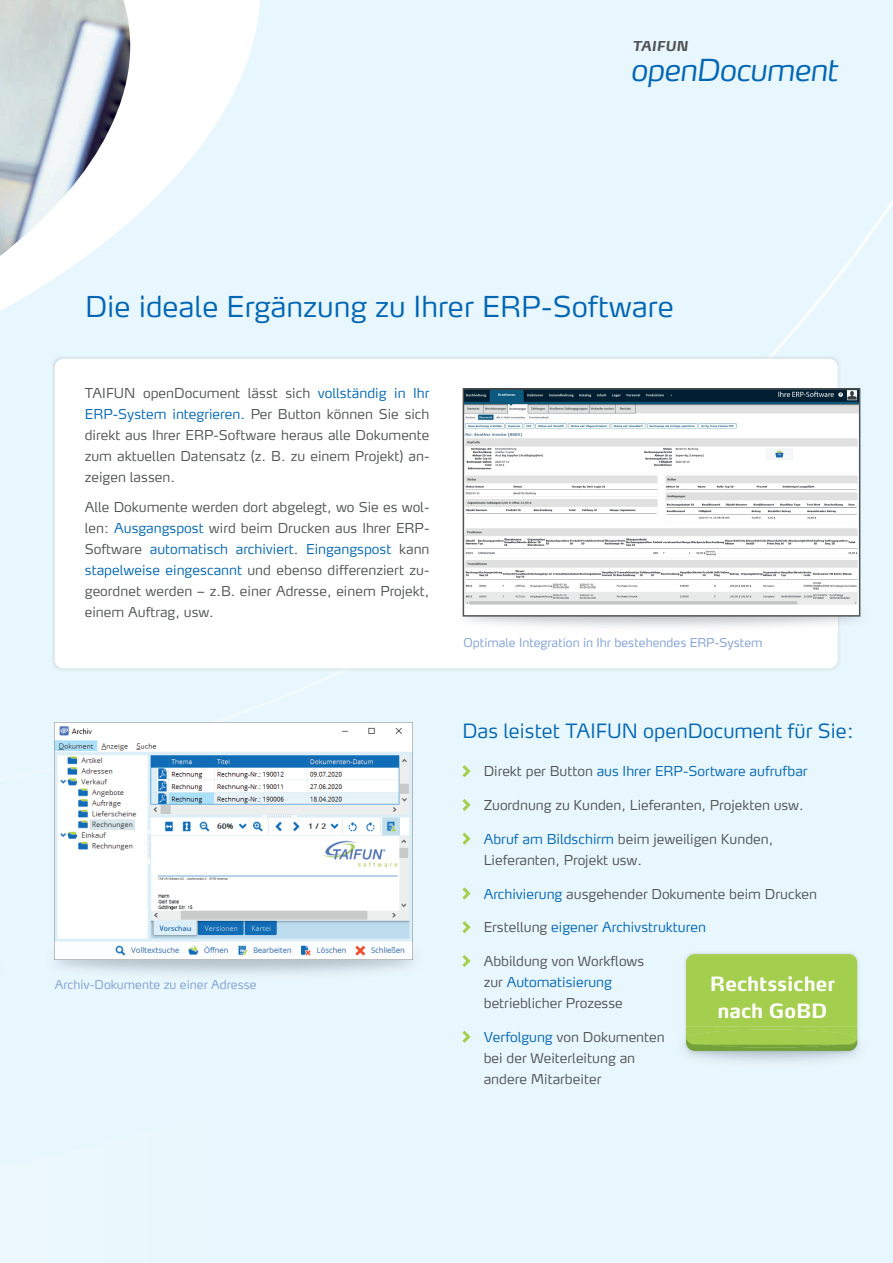
<style>
.page{position:relative;width:893px;height:1263px;background:#e8f6fd}
.page>*{position:absolute;margin:0;border:0;box-sizing:border-box;transform-origin:0 0}
.t1{font:italic 300 30px "Max Pro";letter-spacing:-.02em;color:#0166b3}
.t2{font:300 28.5px "Max Pro";color:#0166b3}
.t3{font:300 19.5px "Max Pro";color:#0166b3}
.t4{font:700 19.5px/27px "Max Pro";color:#fff;text-align:center}
.t5{font:300 13.5px/21px "Max Pro";color:#505353}
.t6{font:300 13.5px "Max Pro";color:#0166b3}
.t7{font:italic 700 13.5px "Max Pro";letter-spacing:.005em;color:#505353}
.t8{font:300 12px "Max Pro";color:#7e9ed2}
.s1{color:#0166b3}
.s2{color:#505353}
</style>
<div class="page">
<svg style="left:0;top:0;width:260px;height:311px"></svg>
<img style="left:0;top:0;width:133px;height:256px">
<img style="left:55px;top:723px;width:358px;height:237px">
<div style="left:55px;top:359px;width:783px;height:309px;background:#fff;border-radius:9px"></div>
<svg style="left:462px;top:765px;width:9px;height:12px"></svg>
<svg style="left:462px;top:799px;width:9px;height:12px"></svg>
<svg style="left:462px;top:833px;width:9px;height:12px"></svg>
<svg style="left:462px;top:887px;width:9px;height:12px"></svg>
<svg style="left:462px;top:921px;width:9px;height:12px"></svg>
<svg style="left:462px;top:955px;width:9px;height:12px"></svg>
<svg style="left:462px;top:1031px;width:9px;height:12px"></svg>
<svg style="left:463px;top:388px;width:397px;height:229px"></svg>
<img style="left:683px;top:953px;width:177px;height:101px">
<img style="left:686px;top:954px;width:171px;height:97px">
<img style="left:686px;top:1029px;width:170px;height:19px">
<p class="t7" style="left:632px;top:35px;width:57px">TAIFUN</p>
<h1 class="t1" style="left:630px;top:46px;width:209px">openDocument</h1>
<h2 class="t2" style="left:85px;top:284px;width:590px">Die ideale Ergänzung zu Ihrer ERP-Software</h2>
<p class="t5" style="left:85px;top:382px;width:346px;text-align:justify">TAIFUN openDocument lässt sich <span class="s1">vollständig in Ihr ERP-System integrieren.</span> Per Button können Sie sich direkt aus Ihrer ERP-Software heraus alle Dokumente zum aktuellen Datensatz (z. B. zu einem Projekt) an&shy;zeigen lassen.</p>
<p class="t5" style="left:85px;top:495px;width:346px;text-align:justify">Alle Dokumente werden dort ab gelegt, wo Sie es wol&shy;len: <span class="s1">Ausgangspost</span> wird beim Drucken aus Ihrer ERP-Software <span class="s1">automatisch archiviert</span>. <span class="s1">Eingangspost</span> kann <span class="s1">stapelweise eingescannt</span> und ebenso differenziert zu&shy;geordnet werden – z.B. einer Adresse, einem Projekt, einem Auftrag, usw.</p>
<p class="t8" style="left:55px;top:975px;width:203px">Archiv-Dokumente zu einer Adresse</p>
<p class="t8" style="left:463px;top:633px;width:301px">Optimale Integration in Ihr bestehendes ERP-System</p>
<h3 class="t3" style="left:462px;top:716px;width:393px">Das leistet TAIFUN openDocument für Sie:</h3>
<p class="t6" style="left:484px;top:761px;width:325px"><span class="s2">Direkt per Button</span> aus Ihrer ERP-Sortware aufrufbar</p>
<p class="t5" style="left:484px;top:793px;width:321px">Zuordnung zu Kunden, Lieferanten, Projekten usw.</p>
<p class="t5" style="left:484px;top:827px;width:291px"><span class="s1">Abruf am Bildschirm</span> beim jeweiligen Kunden,<br>Lieferanten, Projekt usw.</p>
<p class="t5" style="left:484px;top:882px;width:335px"><span class="s1">Archivierung</span> ausgehender Dokumente beim Drucken</p>
<p class="t6" style="left:484px;top:917px;width:224px"><span class="s2">Erstellung</span> eigener Archivstrukturen</p>
<p class="t5" style="left:484px;top:949px;width:162px">Abbildung von Workflows zur <span class="s1">Automatisierung </span>betrieblicher Prozesse</p>
<p class="t5" style="left:484px;top:1025px;width:183px"><span class="s1">Verfolgung</span> von Dokumenten bei der Weiterleitung an andere Mitarbeiter</p>
<h3 class="t4" style="left:710px;top:968px;width:127px">Rechtssicher nach GoBD</h3>
</div>
